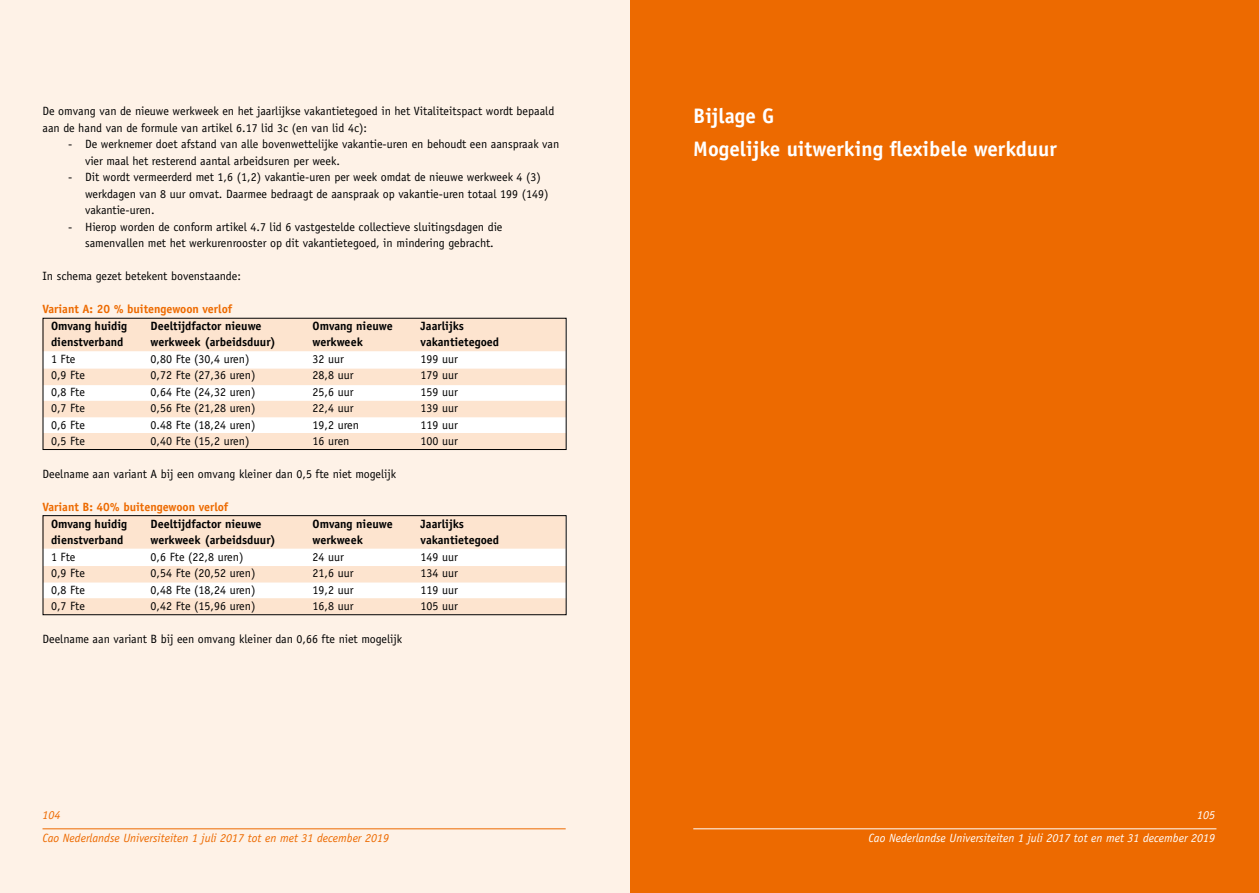
<style>
.page{position:relative;width:1259px;height:893px;background:#fff}
.page>*{position:absolute;margin:0;border:0;box-sizing:border-box;transform-origin:0 0}
.t1{font:700 21px/33px "Officina Sans";color:#fff}
.t2{font:12px/16.5px "Officina Sans";color:#000}
.t3{font:700 12px "Officina Sans";color:#000}
.t4{font:italic 12px "Officina Sans";color:#fff}
.t5{font:italic 12px "Officina Sans";color:#ed6a00}
.t6{font:700 12px "Officina Sans";color:#ed6a00}
</style>
<div class="page">
<div style="left:629px;top:0;width:630px;height:893px;background:#ed6a00"></div>
<hr style="left:693px;top:828px;width:523px;height:1px;background:#fff">
<div style="left:0;top:0;width:629px;height:893px;background:#fef2e7"></div>
<hr style="left:43px;top:828px;width:523px;height:1px;background:#ed6a00">
<div style="left:43px;top:318px;width:523px;height:131px;background:#fff"></div>
<div style="left:43px;top:318px;width:523px;height:33px;background:#fde4cf"></div>
<div style="left:43px;top:369px;width:523px;height:16px;background:#fde4cf"></div>
<div style="left:43px;top:401px;width:523px;height:16px;background:#fde4cf"></div>
<div style="left:43px;top:433px;width:523px;height:16px;background:#fde4cf"></div>
<div style="left:43px;top:516px;width:523px;height:99px;background:#fff"></div>
<div style="left:43px;top:516px;width:523px;height:33px;background:#fde4cf"></div>
<div style="left:43px;top:566px;width:523px;height:16px;background:#fde4cf"></div>
<div style="left:43px;top:598px;width:523px;height:17px;background:#fde4cf"></div>
<p class="t2" style="left:43px;top:103px;width:513px">De omvang van de nieuwe werkweek en het jaarlijkse vakantietegoed in het Vitaliteitspact wordt bepaald aan de hand van de formule van artikel 6.17 lid 3c (en van lid 4c):</p>
<p class="t2" style="left:85px;top:136px;width:476px;text-indent:-17px">- De werknemer doet afstand van alle bovenwettelijke vakantie-uren en behoudt een aanspraak van vier maal het resterend aantal arbeidsuren per week.</p>
<p class="t2" style="left:85px;top:169px;width:465px;text-indent:-17px">- Dit wordt vermeerderd met 1,6 (1,2) vakantie-uren per week omdat de nieuwe werkweek 4 (3) werkdagen van 8 uur omvat. Daarmee bedraagt de aanspraak op vakantie-uren totaal 199 (149) vakantie-uren.</p>
<p class="t2" style="left:85px;top:219px;width:419px;text-indent:-17px">- Hierop worden de conform artikel 4.7 lid 6 vastgestelde collectieve sluitingsdagen die samenvallen met het werkurenrooster op dit vakantietegoed, in mindering gebracht.</p>
<p class="t2" style="left:43px;top:268px;width:200px">In schema gezet betekent bovenstaande:</p>
<p class="t6" style="left:43px;top:302px;width:191px">Variant A: 20 % buitengewoon verlof</p>
<p class="t3" style="left:51px;top:318px;width:78px">Omvang huidig</p>
<p class="t3" style="left:151px;top:318px;width:112px">Deeltijdfactor nieuwe</p>
<p class="t3" style="left:313px;top:318px;width:82px">Omvang nieuwe</p>
<p class="t3" style="left:421px;top:318px;width:45px">Jaarlijks</p>
<p class="t3" style="left:51px;top:335px;width:74px">dienstverband</p>
<p class="t3" style="left:151px;top:335px;width:127px">werkweek (arbeidsduur)</p>
<p class="t3" style="left:313px;top:335px;width:52px">werkweek</p>
<p class="t3" style="left:421px;top:335px;width:80px">vakantietegoed</p>
<p class="t2" style="left:51px;top:351px;width:26px">1 Fte</p>
<p class="t2" style="left:151px;top:351px;width:100px">0,80 Fte (30,4 uren)</p>
<p class="t2" style="left:313px;top:351px;width:33px">32 uur</p>
<p class="t2" style="left:421px;top:351px;width:39px">199 uur</p>
<p class="t2" style="left:51px;top:367px;width:35px">0,9 Fte</p>
<p class="t2" style="left:151px;top:367px;width:106px">0,72 Fte (27,36 uren)</p>
<p class="t2" style="left:313px;top:367px;width:42px">28,8 uur</p>
<p class="t2" style="left:421px;top:367px;width:39px">179 uur</p>
<p class="t2" style="left:51px;top:384px;width:35px">0,8 Fte</p>
<p class="t2" style="left:151px;top:384px;width:106px">0,64 Fte (24,32 uren)</p>
<p class="t2" style="left:313px;top:384px;width:42px">25,6 uur</p>
<p class="t2" style="left:421px;top:384px;width:39px">159 uur</p>
<p class="t2" style="left:51px;top:400px;width:35px">0,7 Fte</p>
<p class="t2" style="left:151px;top:400px;width:106px">0,56 Fte (21,28 uren)</p>
<p class="t2" style="left:313px;top:400px;width:42px">22,4 uur</p>
<p class="t2" style="left:421px;top:400px;width:39px">139 uur</p>
<p class="t2" style="left:51px;top:417px;width:35px">0,6 Fte</p>
<p class="t2" style="left:151px;top:417px;width:106px">0.48 Fte (18,24 uren)</p>
<p class="t2" style="left:313px;top:417px;width:48px">19,2 uren</p>
<p class="t2" style="left:421px;top:417px;width:39px">119 uur</p>
<p class="t2" style="left:51px;top:433px;width:35px">0,5 Fte</p>
<p class="t2" style="left:151px;top:433px;width:100px">0,40 Fte (15,2 uren)</p>
<p class="t2" style="left:313px;top:433px;width:38px">16 uren</p>
<p class="t2" style="left:421px;top:433px;width:39px">100 uur</p>
<p class="t2" style="left:43px;top:466px;width:355px">Deelname aan variant A bij een omvang kleiner dan 0,5 fte niet mogelijk</p>
<p class="t6" style="left:43px;top:500px;width:187px">Variant B: 40% buitengewoon verlof</p>
<p class="t3" style="left:51px;top:516px;width:78px">Omvang huidig</p>
<p class="t3" style="left:151px;top:516px;width:112px">Deeltijdfactor nieuwe</p>
<p class="t3" style="left:313px;top:516px;width:82px">Omvang nieuwe</p>
<p class="t3" style="left:421px;top:516px;width:45px">Jaarlijks</p>
<p class="t3" style="left:51px;top:533px;width:74px">dienstverband</p>
<p class="t3" style="left:151px;top:533px;width:127px">werkweek (arbeidsduur)</p>
<p class="t3" style="left:313px;top:533px;width:52px">werkweek</p>
<p class="t3" style="left:421px;top:533px;width:80px">vakantietegoed</p>
<p class="t2" style="left:51px;top:549px;width:26px">1 Fte</p>
<p class="t2" style="left:151px;top:549px;width:94px">0,6 Fte (22,8 uren)</p>
<p class="t2" style="left:313px;top:549px;width:33px">24 uur</p>
<p class="t2" style="left:421px;top:549px;width:39px">149 uur</p>
<p class="t2" style="left:51px;top:565px;width:35px">0,9 Fte</p>
<p class="t2" style="left:151px;top:565px;width:106px">0,54 Fte (20,52 uren)</p>
<p class="t2" style="left:313px;top:565px;width:42px">21,6 uur</p>
<p class="t2" style="left:421px;top:565px;width:39px">134 uur</p>
<p class="t2" style="left:51px;top:582px;width:35px">0,8 Fte</p>
<p class="t2" style="left:151px;top:582px;width:106px">0,48 Fte (18,24 uren)</p>
<p class="t2" style="left:313px;top:582px;width:42px">19,2 uur</p>
<p class="t2" style="left:421px;top:582px;width:39px">119 uur</p>
<p class="t2" style="left:51px;top:598px;width:35px">0,7 Fte</p>
<p class="t2" style="left:151px;top:598px;width:106px">0,42 Fte (15,96 uren)</p>
<p class="t2" style="left:313px;top:598px;width:42px">16,8 uur</p>
<p class="t2" style="left:421px;top:598px;width:39px">105 uur</p>
<p class="t2" style="left:43px;top:631px;width:361px">Deelname aan variant B bij een omvang kleiner dan 0,66 fte niet mogelijk</p>
<h1 class="t1" style="left:693px;top:99px;width:365px">Bijlage G<br>Mogelijke uitwerking flexibele werkduur</h1>
<p class="t5" style="left:43px;top:808px;width:19px">104</p>
<p class="t4" style="left:1197px;top:808px;width:19px">105</p>
<p class="t5" style="left:43px;top:831px;width:348px">Cao Nederlandse Universiteiten 1 juli 2017 tot en met 31 december 2019</p>
<p class="t4" style="left:868px;top:831px;width:348px">Cao Nederlandse Universiteiten 1 juli 2017 tot en met 31 december 2019</p>
</div>
